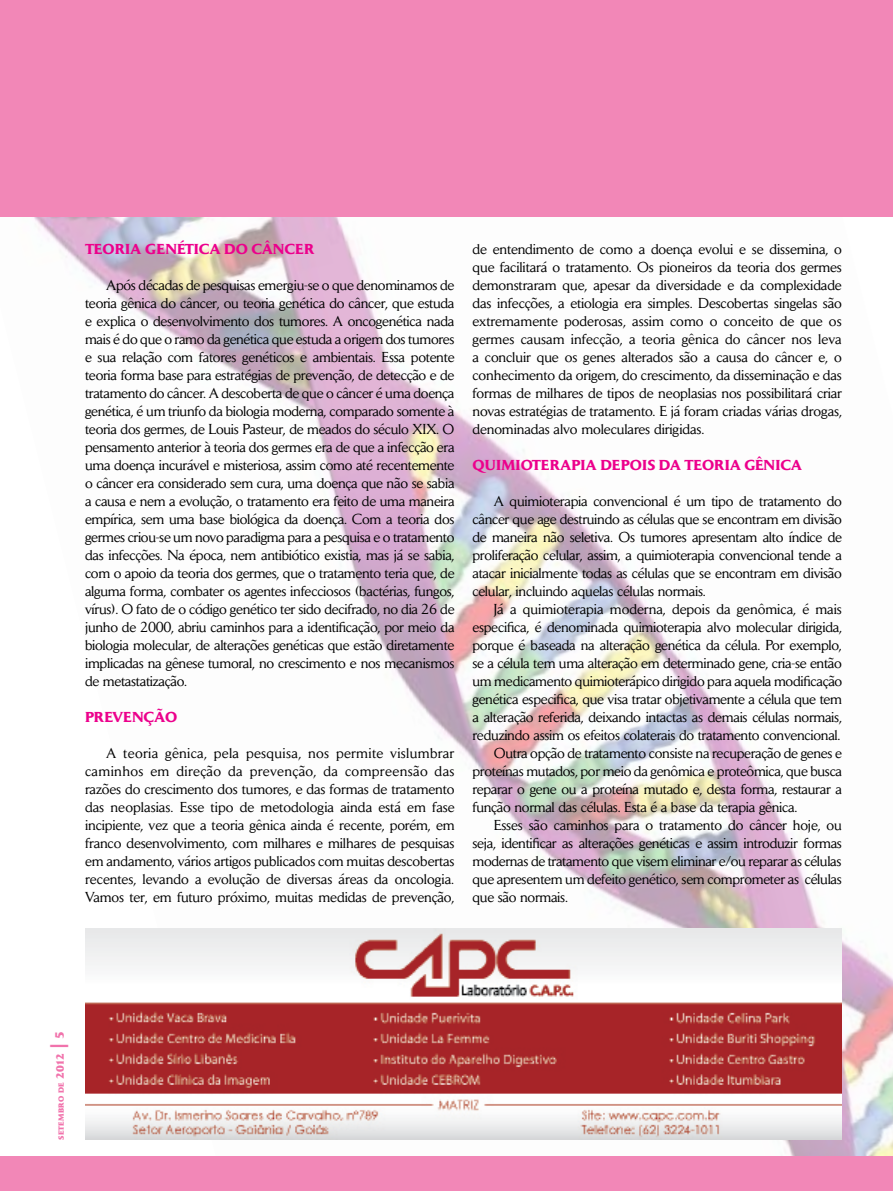
<style>
.page{position:relative;width:893px;height:1191px;background:#fff}
.page>*{position:absolute;margin:0;border:0;box-sizing:border-box;transform-origin:0 0}
.t1{font:14.25px/18px "Daily News";letter-spacing:-.02em;color:#000;text-align:justify}
.t2{font:700 14.25px "Daily News";color:#ec008c}
.t3{font:14.25px "Daily News";color:#000}
.t4{font:800 7.35px "Daily News";letter-spacing:.01em;color:#f173ac}
.s1{font-size:10.5px}
.s2{font-size:18px}
.s3{font-size:12px}
</style>
<div class="page">
<img style="left:33px;top:217px;width:860px;height:939px">
<img style="left:85px;top:928px;width:756px;height:212px">
<div style="left:0;top:0;width:893px;height:217px;background:#f287b7"></div>
<div style="left:0;top:1156px;width:893px;height:35px;background:#f287b7"></div>
<p class="t2" style="left:85px;top:240px;width:231px">TEORIA GENÉTICA DO CÂNCER</p>
<p class="t1" style="left:85px;top:275px;width:371px;text-indent:21px">Após décadas de pesquisas emergiu-se o que denominamos de teoria gênica do câncer, ou teoria genética do câncer, que estuda e explica o desenvolvimento dos tumores. A oncogenética nada mais é do que o ramo da genética que estuda a origem dos tumores e sua relação com fatores genéticos e ambientais. Essa potente teoria forma base para estratégias de prevenção, de detecção e de tratamento do câncer. A descoberta de que o câncer é uma doença genética, é um triunfo da biologia moderna, comparado somente à teoria dos germes, de Louis Pasteur, de meados do século XIX. O pensamento anterior à teoria dos germes era de que a infecção era uma doença incurável e misteriosa, assim como até recentemente o câncer era considerado sem cura, uma doença que não se sabia a causa e nem a evolução, o tratamento era feito de uma maneira empírica, sem uma base biológica da doença. Com a teoria dos germes criou-se um novo paradigma para a pesquisa e o tratamento das infecções. Na época, nem antibiótico existia, mas já se sabia, com o apoio da teoria dos germes, que o tratamento teria que, de alguma forma, combater os agentes infecciosos (bactérias, fungos, vírus). O fato de o código genético ter sido decifrado, no dia 26 de junho de 2000, abriu caminhos para a identificação, por meio da biologia molecular, de alterações genéticas que estão diretamente implicadas na gênese tumoral, no crescimento e nos mecanismos de metastatização.</p>
<p class="t2" style="left:85px;top:708px;width:94px">PREVENÇÃO</p>
<p class="t1" style="left:85px;top:743px;width:371px;text-indent:21px">A teoria gênica, pela pesquisa, nos permite vislumbrar caminhos em direção da prevenção, da compreensão das razões do crescimento dos tumores, e das formas de tratamento das neoplasias. Esse tipo de metodologia ainda está em fase incipiente, vez que a teoria gênica ainda é recente, porém, em franco desenvolvimento, com milhares e milhares de pesquisas em andamento, vários artigos publicados com muitas descobertas recentes, levando a evolução de diversas áreas da oncologia.<br>Vamos ter, em futuro próximo, muitas medidas de prevenção,</p>
<p class="t1" style="left:472px;top:240px;width:371px">de entendimento de como a doença evolui e se dissemina, o que facilitará o tratamento. Os pioneiros da teoria dos germes demonstraram que, apesar da diversidade e da complexidade das infecções, a etiologia era simples. Descobertas singelas são extremamente poderosas, assim como o conceito de que os germes causam infecção, a teoria gênica do câncer nos leva a concluir que os genes alterados são a causa do câncer e, o conhecimento da origem, do crescimento, da disseminação e das formas de milhares de tipos de neoplasias nos possibilitará criar novas estratégias de tratamento. E já foram criadas várias drogas, denominadas alvo moleculares dirigidas.</p>
<p class="t2" style="left:472px;top:456px;width:331px">QUIMIOTERAPIA DEPOIS DA TEORIA GÊNICA</p>
<p class="t1" style="left:472px;top:492px;width:371px;text-indent:21px">A quimioterapia convencional é um tipo de tratamento do câncer que age destruindo as células que se encontram em divisão de maneira não seletiva. Os tumores apresentam alto índice de proliferação celular, assim, a quimioterapia convencional tende a atacar inicialmente todas as células que se encontram em divisão celular, incluindo aquelas células normais.</p>
<p class="t3" style="left:494px;top:600px;width:350px">Já a quimioterapia moderna, depois da genômica, é mais</p>
<p class="t1" style="left:472px;top:617px;width:371px">especifica, é denominada quimioterapia alvo molecular dirigida,</p>
<p class="t1" style="left:472px;top:635px;width:371px">porque é baseada na alteração genética da célula. Por exemplo,</p>
<p class="t1" style="left:472px;top:653px;width:371px">se a célula tem uma alteração em determinado gene, cria-se então</p>
<p class="t1" style="left:472px;top:671px;width:371px">um medicamento quimioterápico dirigido para aquela modificação</p>
<p class="t1" style="left:472px;top:689px;width:371px">genética especifica, que visa tratar objetivamente a célula que tem</p>
<p class="t1" style="left:472px;top:707px;width:371px">a alteração referida, deixando intactas as demais células normais,</p>
<p class="t1" style="left:472px;top:725px;width:370px">reduzindo assim os efeitos colaterais do tratamento convencional.</p>
<p class="t1" style="left:494px;top:743px;width:350px">Outra opção de tratamento consiste na recuperação de genes e</p>
<p class="t1" style="left:472px;top:761px;width:371px">proteínas mutados, por meio da genômica e proteômica, que busca</p>
<p class="t1" style="left:472px;top:779px;width:371px">reparar o gene ou a proteína mutado e, desta forma, restaurar a</p>
<p class="t1" style="left:472px;top:797px;width:326px">função normal das células. Esta é a base da terapia gênica.</p>
<p class="t1" style="left:494px;top:815px;width:350px">Esses são caminhos para o tratamento do câncer hoje, ou</p>
<p class="t1" style="left:472px;top:833px;width:371px">seja, identificar as alterações genéticas e assim introduzir formas</p>
<p class="t1" style="left:472px;top:851px;width:371px">modernas de tratamento que visem eliminar e/ou reparar as células</p>
<p class="t1" style="left:472px;top:869px;width:371px">que apresentem um defeito genético, sem comprometer as células</p>
<p class="t1" style="left:472px;top:887px;width:97px">que são normais.</p>
<p class="t4" style="left:57px;top:1140px;width:110px;rotate:-90deg">setembro de <span class="s1">2012</span> <span class="s2">|</span> <span class="s3">5</span></p>
</div>
